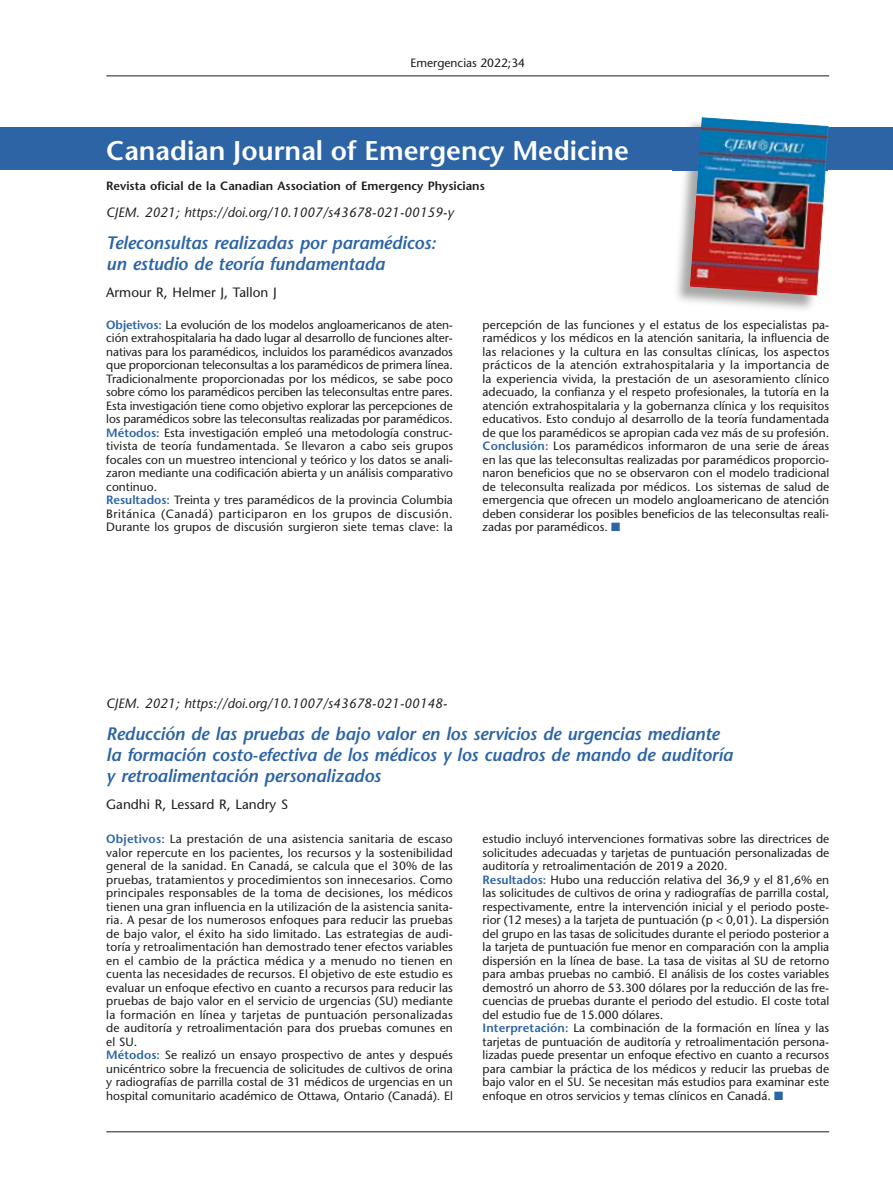
<style>
.page{position:relative;width:893px;height:1191px;background:#fff}
.page>*{position:absolute;margin:0;border:0;box-sizing:border-box;transform-origin:0 0}
.t1{font:600 27px "Stone Sans";color:#fff}
.t2{font:italic 600 18px/21px "Stone Sans";letter-spacing:-.01em;color:#2c64a5}
.t3{font:italic 13.5px "Stone Sans";color:#1d1d1b}
.t4{font:13.5px "Stone Sans";color:#1d1d1b}
.t5{font:12px/13.5px "Stone Sans";color:#1d1d1b}
.t6{font:600 12px "Stone Sans";color:#1d1d1b}
.s1{font-weight:600;color:#2c64a5}
.s2{color:#2c64a5}
</style>
<div class="page">
<hr style="left:106px;top:1131px;width:723px;height:1px;background:#1d1d1b">
<hr style="left:106px;top:75px;width:723px;height:1px;background:#1d1d1b">
<div style="left:0;top:128px;width:893px;height:42px;background:#2c64a5"></div>
<img style="left:673px;top:125px;width:144px;height:185px">
<img style="left:673px;top:128px;width:17px;height:42px">
<img style="left:690px;top:117px;width:139px;height:178px">
<p class="t5" style="left:410px;top:57px;width:116px">Emergencias 2022;34</p>
<h1 class="t1" style="left:106px;top:137px;width:524px">Canadian Journal of Emergency Medicine</h1>
<p class="t6" style="left:106px;top:180px;width:380px">Revista oficial de la Canadian Association of Emergency Physicians</p>
<p class="t3" style="left:106px;top:206px;width:349px">CJEM. 2021; https://doi.org/10.1007/s43678-021-00159-y</p>
<h2 class="t2" style="left:106px;top:233px;width:331px">Teleconsultas realizadas por paramédicos: un estudio de teoría fundamentada</h2>
<p class="t4" style="left:106px;top:285px;width:172px">Armour R, Helmer J, Tallon J</p>
<p class="t5" style="left:106px;top:318px;width:348px"><span class="s1">Objetivos:</span> La evolución de los modelos angloamericanos de aten&shy;ción extrahospitalaria ha dado lugar al desarrollo de funciones alter&shy;nativas para los paramédicos, incluidos los paramédicos avanzados que proporcionan teleconsultas a los paramédicos de primera línea.<br>Tradicionalmente proporcionadas por los médicos, se sabe poco sobre cómo los paramédicos perciben las teleconsultas entre pares.<br>Esta investigación tiene como objetivo explorar las percepciones de los paramédicos sobre las teleconsultas realizadas por paramédicos.<br><span class="s1">Métodos:</span> Esta investigación empleó una metodología construc&shy;tivista de teoría fundamentada. Se llevaron a cabo seis grupos focales con un muestreo intencional y teórico y los datos se anali&shy;zaron mediante una codificación abierta y un análisis comparativo continuo.<br><span class="s1">Resultados:</span> Treinta y tres paramédicos de la provincia Columbia Británica (Canadá) participaron en los grupos de discusión.<br>Durante los grupos de discusión surgieron siete temas clave: la</p>
<p class="t5" style="left:483px;top:318px;width:348px;text-align:justify">percepción de las funciones y el estatus de los especialistas pa&shy;ramédicos y los médicos en la atención sanitaria, la influencia de las relaciones y la cultura en las consultas clínicas, los aspectos prácticos de la atención extrahospitalaria y la importancia de la experiencia vivida, la prestación de un asesoramiento clínico adecuado, la confianza y el respeto profesionales, la tutoría en la atención extrahospitalaria y la gobernanza clínica y los requisitos educativos. Esto condujo al desarrollo de la teoría fundamentada de que los paramédicos se apropian cada vez más de su profesión.<br><span class="s1">Conclusión:</span> Los paramédicos informaron de una serie de áreas en las que las teleconsultas realizadas por paramédicos proporcio&shy;naron beneficios que no se observaron con el modelo tradicional de teleconsulta realizada por médicos. Los sistemas de salud de emergencia que ofrecen un modelo angloamericano de atención deben considerar los posibles beneficios de las teleconsultas reali&shy;zadas por paramédicos. <span class="s2">■</span></p>
<p class="t3" style="left:106px;top:697px;width:343px">CJEM. 2021; https://doi.org/10.1007/s43678-021-00148-</p>
<h2 class="t2" style="left:106px;top:724px;width:628px">Reducción de las pruebas de bajo valor en los servicios de urgencias mediante la formación costo-efectiva de los médicos y los cuadros de mando de auditoría y retroalimentación personalizados</h2>
<p class="t4" style="left:106px;top:797px;width:183px">Gandhi R, Lessard R, Landry S</p>
<p class="t5" style="left:106px;top:833px;width:348px"><span class="s1">Objetivos:</span> La prestación de una asistencia sanitaria de escaso valor repercute en los pacientes, los recursos y la sostenibilidad general de la sanidad. En Canadá, se calcula que el 30% de las pruebas, tratamientos y procedimientos son innecesarios. Como principales responsables de la toma de decisiones, los médicos tienen una gran influencia en la utilización de la asistencia sanita&shy;ria. A pesar de los numerosos enfoques para reducir las pruebas de bajo valor, el éxito ha sido limitado. Las estrategias de audi&shy;toría y retroalimentación han demostrado tener efectos variables en el cambio de la práctica médica y a menudo no tienen en cuenta las necesidades de recursos. El objetivo de este estudio es evaluar un enfoque efectivo en cuanto a recursos para reducir las pruebas de bajo valor en el servicio de urgencias (SU) mediante la formación en línea y tarjetas de puntuación personalizadas de auditoría y retroalimentación para dos pruebas comunes en el SU.<br><span class="s1">Métodos:</span> Se realizó un ensayo prospectivo de antes y después unicéntrico sobre la frecuencia de solicitudes de cultivos de orina y radiografías de parrilla costal de 31 médicos de urgencias en un hospital comunitario académico de Ottawa, Ontario (Canadá). El</p>
<p class="t5" style="left:483px;top:833px;width:348px">estudio incluyó intervenciones formativas sobre las directrices de solicitudes adecuadas y tarjetas de puntuación personalizadas de auditoría y retroalimentación de 2019 a 2020.<br><span class="s1">Resultados:</span> Hubo una reducción relativa del 36,9 y el 81,6% en las solicitudes de cultivos de orina y radiografías de parrilla costal, respectivamente, entre la intervención inicial y el periodo poste&shy;rior (12 meses) a la tarjeta de puntuación (p &lt; 0,01). La dispersión del grupo en las tasas de solicitudes durante el periodo posterior a la tarjeta de puntuación fue menor en comparación con la amplia dispersión en la línea de base. La tasa de visitas al SU de retorno para ambas pruebas no cambió. El análisis de los costes variables demostró un ahorro de 53.300 dólares por la reducción de las fre&shy;cuencias de pruebas durante el periodo del estudio. El coste total del estudio fue de 15.000 dólares.<br><span class="s1">Interpretación:</span> La combinación de la formación en línea y las tarjetas de puntuación de auditoría y retroalimentación persona&shy;lizadas puede presentar un enfoque efectivo en cuanto a recursos para cambiar la práctica de los médicos y reducir las pruebas de bajo valor en el SU. Se necesitan más estudios para examinar este enfoque en otros servicios y temas clínicos en Canadá. <span class="s2">■</span></p>
</div>
